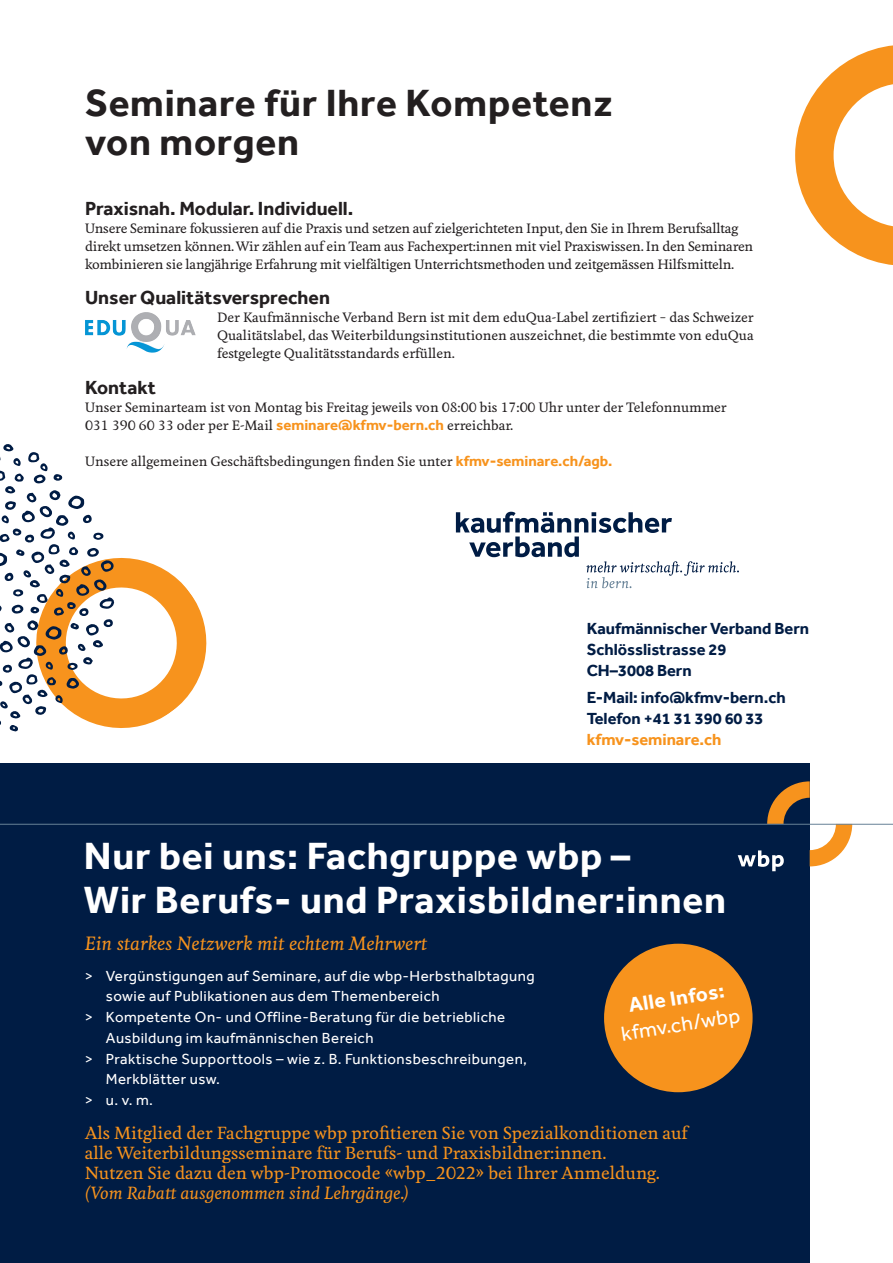
<style>
.page{position:relative;width:893px;height:1263px;background:#fff}
.page>*{position:absolute;margin:0;border:0;box-sizing:border-box;transform-origin:0 0}
.Cover_Title{font:700 39px "Effra";letter-spacing:.02em;color:#fff}
.Cover_Title-2{font:700 39px "Effra";letter-spacing:.02em;color:#231f20}
.Title_small{font:21px "Effra";color:#fff}
.Title_small-2{font:700 21px "Effra";color:#fff}
.Titel_Tabelle{font:700 19.5px "Effra";color:#231f20}
.Text{font:700 19.5px "Effra";color:#231f20}
.t1{font:italic 500 18px "Feijoa";color:#f7931d}
.t2{font:500 16.5px/19.8px "Feijoa";color:#f7931d}
.t3{font:700 16.5px "Effra";color:#001c44}
.t4{font:italic 500 16.5px "Feijoa";color:#f7931d}
.t5{font:700 16.5px "Effra";color:#f7931d}
.Cover_Subtitle{font:15px "Effra";letter-spacing:.03em;color:#fff}
.Text-2{font:500 12.75px/18px "Feijoa";letter-spacing:-.01em;color:#231f20}
.s1{font-family:"Effra";font-weight:700;font-size:15px;color:#f7931d}
</style>
<div class="page">
<div style="left:0;top:763px;width:810px;height:500px;background:#001c44"></div>
<svg style="left:738px;top:781px;width:114px;height:90px"></svg>
<div style="left:604px;top:944px;width:149px;height:148px;background:#f7931d;border-radius:50%"></div>
<hr style="left:0;top:824px;width:893px;height:1px;background:#678297">
<img style="left:131px;top:312px;width:17px;height:30px">
<svg style="left:0;top:444px;width:207px;height:288px"></svg>
<svg style="left:795px;top:45px;width:98px;height:220px"></svg>
<svg style="left:456px;top:512px;width:283px;height:76px"></svg>
<p class="Cover_Title-2" style="left:85px;top:79px;width:529px">Seminare für Ihre Kompetenz</p>
<p class="Cover_Title-2" style="left:85px;top:118px;width:215px">von morgen</p>
<p class="Titel_Tabelle" style="left:85px;top:197px;width:270px">Praxisnah. Modular. Individuell.</p>
<p class="Text-2" style="left:85px;top:220px;width:670px">Unsere Seminare fokussieren auf die Praxis und setzen auf zielgerichteten Input, den Sie in Ihrem Berufsalltag direkt umsetzen können. Wir zählen auf ein Team aus Fachexpert:innen mit viel Praxiswissen. In den Seminaren kombinieren sie langjährige Erfahrung mit vielfältigen Unterrichtsmethoden und zeitgemässen Hilfsmitteln.</p>
<p class="Titel_Tabelle" style="left:85px;top:285px;width:246px">Unser Qualitätsversprechen</p>
<p class="Text-2" style="left:217px;top:308px;width:538px">Der Kaufmännische Verband Bern ist mit dem eduQua-Label zertifiziert – das Schweizer<br>Qualitätslabel, das Weiterbildungsinstitutionen auszeichnet, die bestimmte von eduQua</p>
<p class="Text-2" style="left:217px;top:344px;width:239px">festgelegte Qualitätsstandards erfüllen.</p>
<p class="Text" style="left:85px;top:375px;width:72px">Kontakt</p>
<p class="Text-2" style="left:85px;top:398px;width:643px">Unser Seminarteam ist von Montag bis Freitag jeweils von 08:00 bis 17:00 Uhr unter der Telefonnummer</p>
<p class="Text-2" style="left:85px;top:416px;width:430px">031 390 60 33 oder per E-Mail <span class="s1">seminare@kfmv-bern.ch</span> erreichbar.</p>
<p class="Text-2" style="left:85px;top:452px;width:529px">Unsere allgemeinen Geschäftsbedingungen finden Sie unter <span class="s1">kfmv-seminare.ch/agb.</span></p>
<p class="t3" style="left:587px;top:618px;width:224px">Kaufmännischer Verband Bern</p>
<p class="t3" style="left:587px;top:639px;width:141px">Schlösslistrasse 29</p>
<p class="t3" style="left:587px;top:660px;width:107px">CH–3008 Bern</p>
<p class="t3" style="left:587px;top:687px;width:201px">E-Mail: info@kfmv-bern.ch</p>
<p class="t3" style="left:587px;top:708px;width:178px">Telefon +41 31 390 60 33</p>
<p class="t5" style="left:587px;top:729px;width:136px">kfmv-seminare.ch</p>
<p class="Cover_Title" style="left:84px;top:832px;width:548px">Nur bei uns: Fachgruppe wbp –</p>
<p class="Cover_Title" style="left:84px;top:876px;width:644px">Wir Berufs- und Praxisbildner:innen</p>
<p class="t1" style="left:85px;top:931px;width:344px">Ein starkes Netzwerk mit echtem Mehrwert</p>
<p class="Cover_Subtitle" style="left:85px;top:967px;width:451px">&gt; Vergünstigungen auf Seminare, auf die wbp-Herbsthalbtagung</p>
<p class="Cover_Subtitle" style="left:106px;top:987px;width:335px">sowie auf Publikationen aus dem Themenbereich</p>
<p class="Cover_Subtitle" style="left:85px;top:1008px;width:422px">&gt; Kompetente On- und Offline-Beratung für die betriebliche</p>
<p class="Cover_Subtitle" style="left:106px;top:1029px;width:269px">Ausbildung im kaufmännischen Bereich</p>
<p class="Cover_Subtitle" style="left:85px;top:1050px;width:444px">&gt; Praktische Supporttools – wie z. B. Funktionsbeschreibungen,</p>
<p class="Cover_Subtitle" style="left:106px;top:1070px;width:115px">Merkblätter usw.</p>
<p class="Cover_Subtitle" style="left:85px;top:1091px;width:70px">&gt; u. v. m.</p>
<p class="t2" style="left:85px;top:1124px;width:605px">Als Mitglied der Fachgruppe wbp profitieren Sie von Spezialkonditionen auf alle Weiterbildungsseminare für Berufs- und Praxisbildner:innen.</p>
<p class="t2" style="left:85px;top:1163px;width:577px">Nutzen Sie dazu den wbp-Promocode «wbp_2022» bei Ihrer Anmeldung.</p>
<p class="t4" style="left:85px;top:1182px;width:326px">(Vom Rabatt ausgenommen sind Lehrgänge.)</p>
<p class="Title_small-2" style="left:627px;top:993px;width:98px;rotate:-9deg">Alle Infos:</p>
<p class="Title_small" style="left:619px;top:1021px;width:122px;rotate:-9deg">kfmv.ch/wbp</p>
</div>
